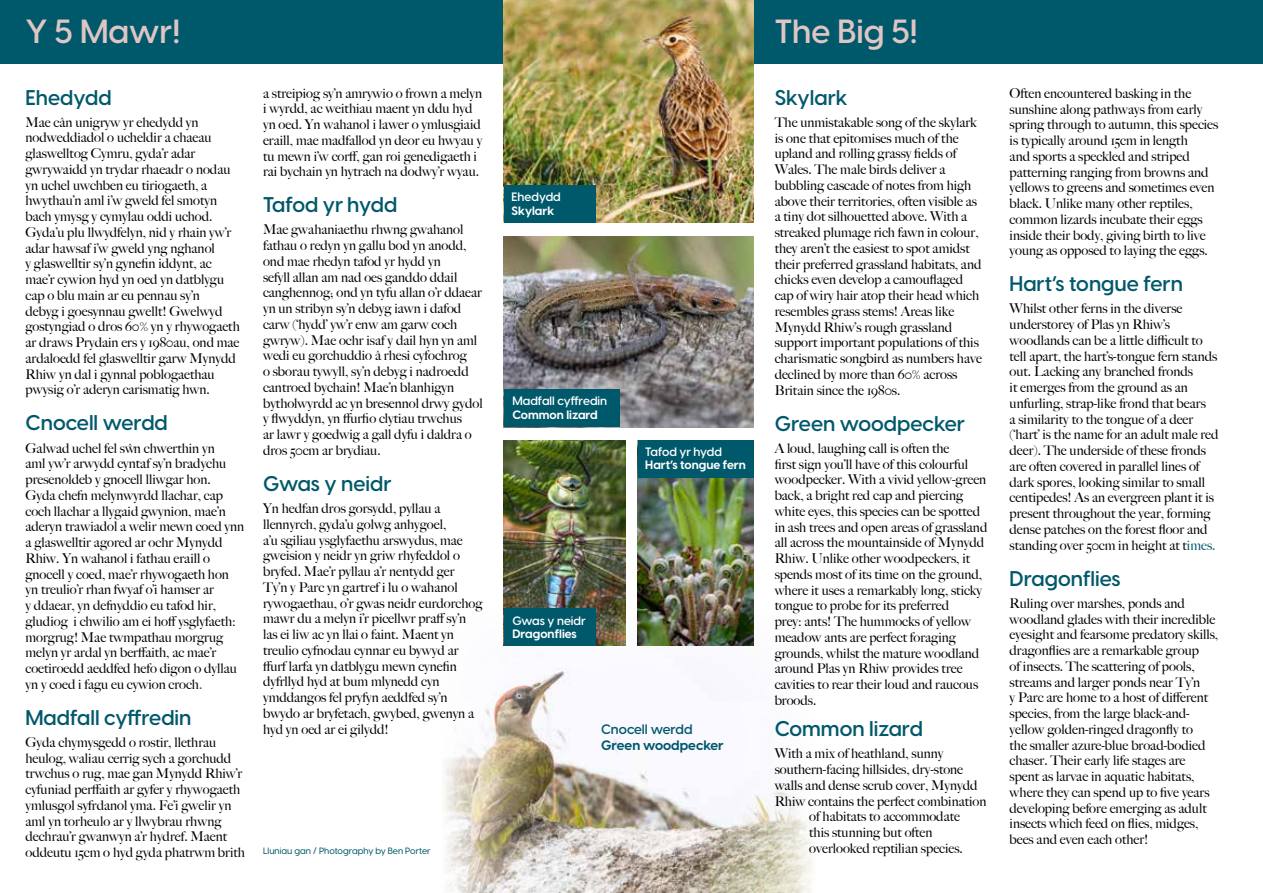
<style>
.page{position:relative;width:1263px;height:893px;background:#fff}
.page>*{position:absolute;margin:0;border:0;box-sizing:border-box;transform-origin:0 0}
.t1{font:600 33px "Visby CF";color:#dfc5c4}
.t2{font:600 21px "Visby CF";color:#00586b}
.t3{font:500 13.5px/15.8px "Big Caslon";color:#000}
.t4{font:700 13.5px "Visby CF";color:#00586b}
.t5{font:600 13.5px "Visby CF";color:#00586b}
.t6{font:700 12px "Visby CF";color:#fff}
.t7{font:600 12px "Visby CF";color:#fff}
.t8{font:500 9px "Visby CF";color:#00586b}
.s1{color:#00586b}
</style>
<div class="page">
<img style="left:444px;top:607px;width:368px;height:286px">
<div style="left:0;top:0;width:1263px;height:64px;background:#00586b"></div>
<img style="left:504px;top:237px;width:249px;height:190px">
<img style="left:504px;top:440px;width:121px;height:206px">
<img style="left:638px;top:478px;width:115px;height:168px">
<img style="left:504px;top:0;width:249px;height:222px">
<div style="left:504px;top:185px;width:91px;height:38px;background:#00586b"></div>
<div style="left:504px;top:389px;width:115px;height:38px;background:#00586b"></div>
<div style="left:638px;top:440px;width:115px;height:38px;background:#00586b"></div>
<div style="left:504px;top:608px;width:91px;height:38px;background:#00586b"></div>
<h1 class="t1" style="left:26px;top:11px;width:156px">Y 5 Mawr!</h1>
<h1 class="t1" style="left:775px;top:11px;width:145px">The Big 5!</h1>
<h2 class="t2" style="left:26px;top:84px;width:88px">Ehedydd</h2>
<p class="t3" style="left:26px;top:113px;width:216px">Mae cân unigryw yr ehedydd yn nodweddiadol o ucheldir a chaeau glaswelltog Cymru, gyda’r adar gwrywaidd yn trydar rhaeadr o nodau yn uchel uwchben eu tiriogaeth, a hwythau’n aml i’w gweld fel smotyn bach ymysg y cymylau oddi uchod.<br>Gyda’u plu llwydfelyn, nid y rhain yw’r adar hawsaf i’w gweld yng nghanol<br>y glaswelltir sy’n gynefin iddynt, ac mae’r cywion hyd yn oed yn datblygu cap o blu main ar eu pennau sy’n<br>debyg i goesynnau gwellt! Gwelwyd gostyngiad o dros 60% yn y rhywogaeth ar draws Prydain ers y 1980au, ond mae ardaloedd fel glaswelltir garw Mynydd Rhiw yn dal i gynnal poblogaethau pwysig o’r aderyn carismatig hwn.</p>
<h2 class="t2" style="left:26px;top:410px;width:144px">Cnocell werdd</h2>
<p class="t3" style="left:26px;top:439px;width:220px">Galwad uchel fel swˆn chwerthin yn<br>aml yw’r arwydd cyntaf sy’n bradychu presenoldeb y gnocell lliwgar hon.<br>Gyda chefn melynwyrdd llachar, cap coch llachar a llygaid gwynion, mae’n aderyn trawiadol a welir mewn coed ynn a glaswelltir agored ar ochr Mynydd Rhiw. Yn wahanol i fathau eraill o gnocell y coed, mae’r rhywogaeth hon yn treulio’r rhan fwyaf o’i hamser ar<br>y ddaear, yn defnyddio eu tafod hir, gludiog i chwilio am ei hoff ysglyfaeth: morgrug! Mae twmpathau morgrug melyn yr ardal yn berffaith, ac mae’r coetiroedd aeddfed hefo digon o dyllau yn y coed i fagu eu cywion croch<span class="s1">.</span></p>
<h2 class="t2" style="left:26px;top:704px;width:168px">Madfall cyffredin</h2>
<p class="t3" style="left:26px;top:734px;width:221px">Gyda chymysgedd o rostir, llethrau heulog, waliau cerrig sych a gorchudd trwchus o rug, mae gan Mynydd Rhiw’r cyfuniad perffaith ar gyfer y rhywogaeth ymlusgol syfrdanol yma. Fe’i gwelir yn aml yn torheulo ar y llwybrau rhwng dechrau’r gwanwyn a’r hydref. Maent oddeutu 15cm o hyd gyda phatrwm brith</p>
<p class="t3" style="left:263px;top:84px;width:221px">a streipiog sy’n amrywio o frown a melyn i wyrdd, ac weithiau maent yn ddu hyd yn oed. Yn wahanol i lawer o ymlusgiaid eraill, mae madfallod yn deor eu hwyau y tu mewn i’w corff, gan roi genedigaeth i rai bychain yn hytrach na dodwy’r wyau.</p>
<h2 class="t2" style="left:263px;top:192px;width:136px">Tafod yr hydd</h2>
<p class="t3" style="left:263px;top:221px;width:221px">Mae gwahaniaethu rhwng gwahanol fathau o redyn yn gallu bod yn anodd, ond mae rhedyn tafod yr hydd yn<br>sefyll allan am nad oes ganddo ddail canghennog; ond yn tyfu allan o’r ddaear yn un stribyn sy’n debyg iawn i dafod carw (‘hydd’ yw’r enw am garw coch gwryw). Mae ochr isaf y dail hyn yn aml wedi eu gorchuddio â rhesi cyfochrog<br>o sborau tywyll, sy’n debyg i nadroedd cantroed bychain! Mae’n blanhigyn bytholwyrdd ac yn bresennol drwy gydol y flwyddyn, yn ffurfio clytiau trwchus<br>ar lawr y goedwig a gall dyfu i daldra o dros 50cm ar brydiau.</p>
<h2 class="t2" style="left:263px;top:470px;width:130px">Gwas y neidr</h2>
<p class="t3" style="left:263px;top:500px;width:221px">Yn hedfan dros gorsydd, pyllau a llennyrch, gyda’u golwg anhygoel,<br>a’u sgiliau ysglyfaethu arswydus, mae gweision y neidr yn griw rhyfeddol o bryfed. Mae’r pyllau a’r nentydd ger<br>Ty’n y Parc yn gartref i lu o wahanol rywogaethau, o’r gwas neidr eurdorchog mawr du a melyn i’r picellwr praff sy’n las ei liw ac yn llai o faint. Maent yn treulio cyfnodau cynnar eu bywyd ar ffurf larfa yn datblygu mewn cynefin dyfrllyd hyd at bum mlynedd cyn ymddangos fel pryfyn aeddfed sy’n bwydo ar bryfetach, gwybed, gwenyn a hyd yn oed ar ei gilydd!</p>
<p class="t8" style="left:263px;top:845px;width:169px">Lluniau gan / Photography by Ben Porter</p>
<p class="t7" style="left:512px;top:189px;width:51px">Ehedydd</p>
<p class="t6" style="left:512px;top:203px;width:44px">Skylark</p>
<p class="t7" style="left:512px;top:393px;width:96px">Madfall cyffredin</p>
<p class="t6" style="left:512px;top:407px;width:87px">Common lizard</p>
<p class="t7" style="left:645px;top:444px;width:78px">Tafod yr hydd</p>
<p class="t6" style="left:645px;top:457px;width:102px">Hart’s tongue fern</p>
<p class="t7" style="left:512px;top:613px;width:75px">Gwas y neidr</p>
<p class="t6" style="left:512px;top:626px;width:66px">Dragonflies</p>
<p class="t5" style="left:601px;top:720px;width:93px">Cnocell werdd</p>
<p class="t4" style="left:601px;top:737px;width:124px">Green woodpecker</p>
<h2 class="t2" style="left:775px;top:84px;width:75px">Skylark</h2>
<p class="t3" style="left:775px;top:114px;width:209px">The unmistakable song of the skylark is one that epitomises much of the upland and rolling grassy fields of Wales. The male birds deliver a bubbling cascade of notes from high above their territories, often visible as a tiny dot silhouetted above. With a streaked plumage rich fawn in colour, they aren’t the easiest to spot amidst their preferred grassland habitats, and chicks even develop a camouflaged cap of wiry hair atop their head which resembles grass stems! Areas like Mynydd Rhiw’s rough grassland support important populations of this charismatic songbird as numbers have declined by more than 60% across Britain since the 1980s.</p>
<h2 class="t2" style="left:775px;top:410px;width:192px">Green woodpecker</h2>
<p class="t3" style="left:775px;top:440px;width:214px">A loud, laughing call is often the<br>first sign you’ll have of this colourful woodpecker. With a vivid yellow-green back, a bright red cap and piercing white eyes, this species can be spotted in ash trees and open areas of grassland all across the mountainside of Mynydd Rhiw. Unlike other woodpeckers, it spends most of its time on the ground, where it uses a remarkably long, sticky tongue to probe for its preferred<br>prey: ants! The hummocks of yellow meadow ants are perfect foraging grounds, whilst the mature woodland around Plas yn Rhiw provides tree cavities to rear their loud and raucous broods.</p>
<h2 class="t2" style="left:775px;top:716px;width:150px">Common lizard</h2>
<p class="t3" style="left:775px;top:745px;width:170px">With a mix of heathland, sunny</p>
<p class="t3" style="left:775px;top:761px;width:190px">southern-facing hillsides, dry-stone</p>
<p class="t3" style="left:775px;top:777px;width:204px">walls and dense scrub cover, Mynydd</p>
<p class="t3" style="left:775px;top:793px;width:213px">Rhiw contains the perfect combination</p>
<p class="t3" style="left:809px;top:808px;width:152px">of habitats to accommodate</p>
<p class="t3" style="left:809px;top:824px;width:125px">this stunning but often</p>
<p class="t3" style="left:809px;top:840px;width:155px">overlooked reptilian species.</p>
<p class="t3" style="left:1009px;top:85px;width:210px">Often encountered basking in the sunshine along pathways from early spring through to autumn, this species is typically around 15cm in length<br>and sports a speckled and striped patterning ranging from browns and yellows to greens and sometimes even black. Unlike many other reptiles, common lizards incubate their eggs inside their body, giving birth to live young as opposed to laying the eggs.</p>
<h2 class="t2" style="left:1009px;top:271px;width:175px">Hart’s tongue fern</h2>
<p class="t3" style="left:1009px;top:300px;width:210px">Whilst other ferns in the diverse understorey of Plas yn Rhiw’s woodlands can be a little difficult to tell apart, the hart’s-tongue fern stands out. Lacking any branched fronds<br>it emerges from the ground as an unfurling, strap-like frond that bears<br>a similarity to the tongue of a deer (‘hart’ is the name for an adult male red deer). The underside of these fronds are often covered in parallel lines of dark spores, looking similar to small centipedes! As an evergreen plant it is present throughout the year, forming dense patches on the forest floor and standing over 50cm in height at t<span class="s1">imes.</span></p>
<h2 class="t2" style="left:1009px;top:565px;width:113px">Dragonflies</h2>
<p class="t3" style="left:1009px;top:595px;width:210px">Ruling over marshes, ponds and woodland glades with their incredible eyesight and fearsome predatory skills, dragonflies are a remarkable group<br>of insects. The scattering of pools, streams and larger ponds near Ty’n<br>y Parc are home to a host of different species, from the large black-and&shy;yellow golden-ringed dragonfly to<br>the smaller azure-blue broad-bodied chaser. Their early life stages are spent as larvae in aquatic habitats, where they can spend up to five years developing before emerging as adult insects which feed on flies, midges, bees and even each other!</p>
</div>
